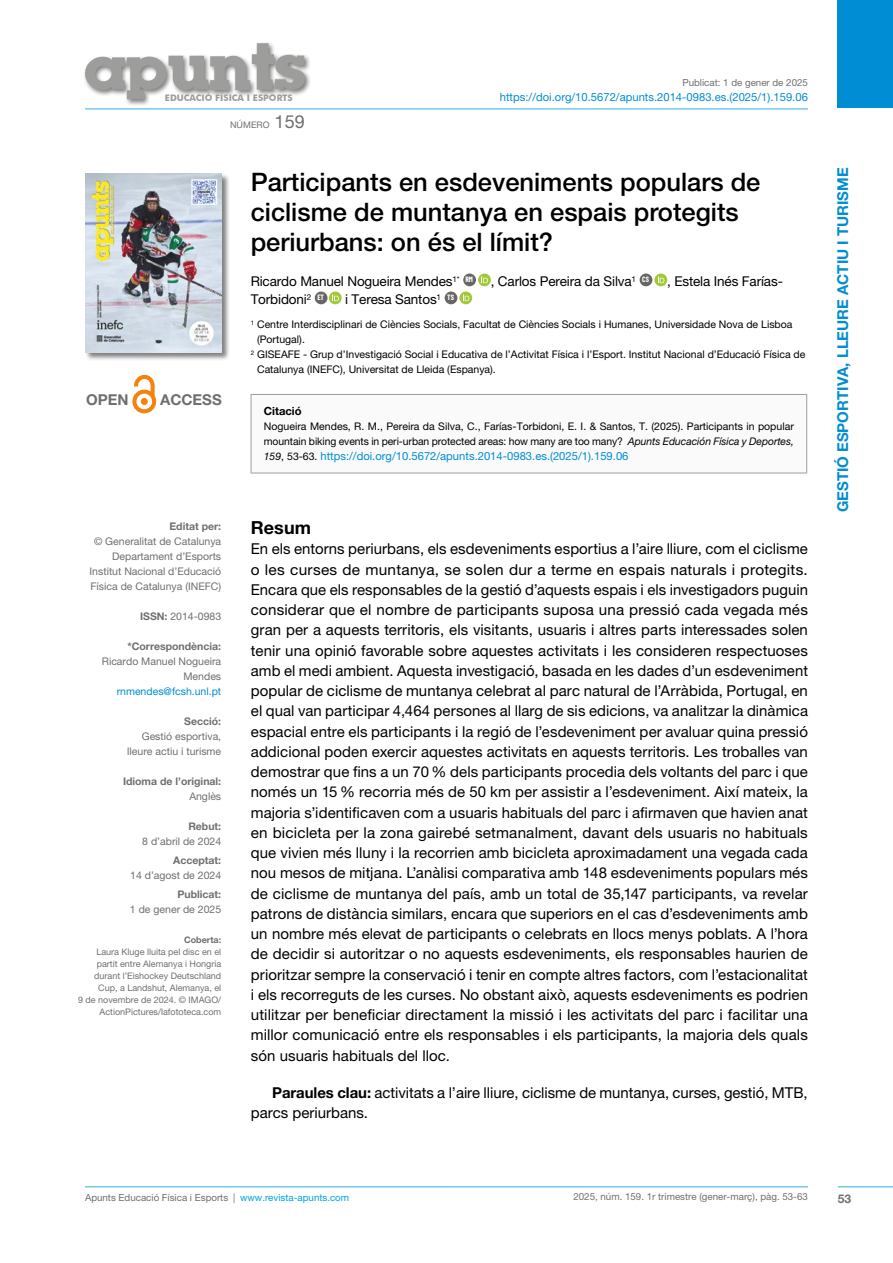
<style>
.page{position:relative;width:893px;height:1263px;background:#fff}
.page>*{position:absolute;margin:0;border:0;box-sizing:border-box;transform-origin:0 0}
.t1{font:500 25.5px/30px "Helvetica Neue LT Pro";color:#000}
.t2{font:700 18px "Helvetica Neue LT Pro";letter-spacing:.005em;color:#000}
.t3{font:15px/20.2px "Helvetica Neue LT Pro";color:#000;text-align:justify}
.t4{font:700 15px "Helvetica Neue LT Pro";color:#008dd4}
.t5{font:700 15px "Helvetica Neue LT Pro";color:#706f6f}
.t6{font:13.5px "Helvetica Neue LT Pro";letter-spacing:-.01em;color:#000}
.t7{font:700 12px "Helvetica Neue LT Pro";color:#706f6f}
.t8{font:11.25px "Helvetica Neue LT Pro";color:#008dd4}
.t9{font:700 11.25px "Helvetica Neue LT Pro";color:#000}
.t10{font:10.5px/15px "Helvetica Neue LT Pro";color:#000}
.t11{font:10.5px/15px "Helvetica Neue LT Pro";color:#706f6f;text-align:right}
.t12{font:700 10.5px "Helvetica Neue LT Pro";color:#706f6f}
.t13{font:10.5px "Helvetica Neue LT Pro";color:#008dd4}
.t14{font:9.75px "Helvetica Neue LT Pro";color:#706f6f}
.t15{font:9px/12px "Helvetica Neue LT Pro";color:#706f6f;text-align:right}
.t16{font:700 9px "Futura BT";color:#9d9d9c}
.t17{font:700 9px "Helvetica Neue LT Pro";color:#706f6f}
.s1{font-size:18px}
.s2{font-weight:700}
.s3{font-style:italic}
.s4{font-style:italic;font-size:10.5px;color:#000}
.s5{font-size:10.5px;color:#000}
.s6{color:#00a1de}
</style>
<div class="page">
<svg style="left:134px;top:392px;width:20px;height:19px"></svg>
<div style="left:132px;top:390px;width:24px;height:23px;border:4px solid #f58110;border-radius:50%"></div>
<div style="left:141px;top:398px;width:7px;height:7px;background:#f58110;border-radius:50%"></div>
<svg style="left:134px;top:374px;width:21px;height:21px"></svg>
<hr style="left:85px;top:109px;width:723px;height:1px;background:#32ace3">
<hr style="left:85px;top:1186px;width:723px;height:1px;background:#32ace3">
<hr style="left:838px;top:1186px;width:55px;height:1px;background:#32ace3">
<div style="left:838px;top:0;width:55px;height:108px;background:#008dd4"></div>
<div style="left:83px;top:41px;width:228px;height:65px;background:#000;opacity:.5"></div>
<svg style="left:85px;top:43px;width:220px;height:56px"></svg>
<div style="left:85px;top:173px;width:145px;height:188px;background:#000;opacity:.5"></div>
<img style="left:85px;top:173px;width:137px;height:179px">
<div style="left:463px;top:274px;width:13px;height:12px;background:#666;border-radius:50%"></div>
<svg style="left:478px;top:274px;width:13px;height:12px"></svg>
<svg style="left:481px;top:276px;width:7px;height:7px"></svg>
<div style="left:640px;top:274px;width:12px;height:12px;background:#666;border-radius:50%"></div>
<svg style="left:654px;top:274px;width:13px;height:12px"></svg>
<svg style="left:658px;top:276px;width:6px;height:7px"></svg>
<div style="left:315px;top:292px;width:12px;height:12px;background:#666;border-radius:50%"></div>
<svg style="left:329px;top:292px;width:13px;height:12px"></svg>
<svg style="left:332px;top:294px;width:7px;height:7px"></svg>
<div style="left:445px;top:292px;width:12px;height:12px;background:#666;border-radius:50%"></div>
<svg style="left:459px;top:292px;width:13px;height:12px"></svg>
<svg style="left:463px;top:294px;width:6px;height:7px"></svg>
<div style="left:251px;top:394px;width:556px;height:79px;background:#fafafa"></div>
<hr style="left:251px;top:394px;width:556px;height:1px;background:#9d9d9c">
<hr style="left:251px;top:395px;width:1px;height:78px;background:#9d9d9c">
<hr style="left:806px;top:395px;width:1px;height:78px;background:#9d9d9c">
<hr style="left:251px;top:473px;width:556px;height:1px;background:#9d9d9c">
<p class="t16" style="left:165px;top:93px;width:129px">EDUCACIÓ FÍSICA I ESPORTS</p>
<p class="t15" style="left:230px;top:119px;width:76px">NÚMERO <span class="s1">159</span></p>
<p class="t14" style="left:682px;top:77px;width:127px">Publicat: 1 de gener de 2025</p>
<p class="t8" style="left:500px;top:90px;width:310px">https://doi.org/10.5672/apunts.2014-0983.es.(2025/1).159.06</p>
<p class="t5" style="left:86px;top:391px;width:44px">OPEN</p>
<p class="t5" style="left:160px;top:391px;width:63px">ACCESS</p>
<p class="t12" style="left:170px;top:519px;width:53px">Editat per:</p>
<p class="t11" style="left:90px;top:533px;width:133px">© Generalitat de Catalunya<br>Departament d’Esports<br>Institut Nacional d’Educació<br>Física de Catalunya (INEFC)</p>
<p class="t11" style="left:140px;top:608px;width:83px"><span class="s2">ISSN:</span> 2014-0983</p>
<p class="t12" style="left:128px;top:639px;width:95px">*Correspondència:</p>
<p class="t11" style="left:102px;top:653px;width:121px">Ricardo Manuel Nogueira<br>Mendes</p>
<p class="t13" style="left:117px;top:685px;width:106px">rnmendes@fcsh.unl.pt</p>
<p class="t12" style="left:184px;top:714px;width:38px">Secció:</p>
<p class="t11" style="left:127px;top:728px;width:95px">Gestió esportiva, lleure actiu i turisme</p>
<p class="t12" style="left:123px;top:774px;width:100px">Idioma de l’original:</p>
<p class="t11" style="left:189px;top:788px;width:33px">Anglès</p>
<p class="t12" style="left:188px;top:819px;width:34px">Rebut:</p>
<p class="t11" style="left:142px;top:833px;width:80px">8 d’abril de 2024</p>
<p class="t12" style="left:173px;top:854px;width:50px">Acceptat:</p>
<p class="t11" style="left:130px;top:867px;width:93px">14 d’agost de 2024</p>
<p class="t12" style="left:177px;top:888px;width:45px">Publicat:</p>
<p class="t11" style="left:130px;top:902px;width:93px">1 de gener de 2025</p>
<p class="t17" style="left:184px;top:934px;width:39px">Coberta:</p>
<p class="t15" style="left:78px;top:946px;width:145px">Laura Kluge lluita pel disc en el partit entre Alemanya i Hongria durant l’Eishockey Deutschland<br>Cup, a Landshut, Alemanya, el<br>9 de novembre de 2024. © IMAGO/<br>ActionPictures/lafototeca.com</p>
<h1 class="t1" style="left:251px;top:167px;width:511px">Participants en esdeveniments populars de ciclisme de muntanya en espais protegits periurbans: on és el límit?</h1>
<p class="t6" style="left:251px;top:273px;width:224px">Ricardo Manuel Nogueira Mendes<sup>1*</sup> <sup>RM</sup></p>
<p class="t6" style="left:491px;top:273px;width:160px">, Carlos Pereira da Silva<sup>1</sup> <sup>CS</sup></p>
<p class="t6" style="left:667px;top:273px;width:117px">, Estela Inés Farías-</p>
<p class="t6" style="left:251px;top:291px;width:75px">Torbidoni<sup>2</sup> <sup>ET</sup></p>
<p class="t6" style="left:345px;top:291px;width:110px">i Teresa Santos<sup>1</sup> <sup>TS</sup></p>
<p class="t10" style="left:251px;top:316px;width:543px"><sup>1</sup> Centre Interdisciplinari de Ciències Socials, Facultat de Ciències Socials i Humanes, Universidade Nova de Lisboa</p>
<p class="t10" style="left:257px;top:331px;width:49px">(Portugal).</p>
<p class="t10" style="left:251px;top:346px;width:556px"><sup>2</sup> GISEAFE - Grup d’Investigació Social i Educativa de l’Activitat Física i l’Esport. Institut Nacional d’Educació Física de</p>
<p class="t10" style="left:257px;top:361px;width:240px">Catalunya (INEFC), Universitat de Lleida (Espanya).</p>
<p class="t9" style="left:264px;top:404px;width:39px">Citació</p>
<p class="t10" style="left:264px;top:419px;width:532px">Nogueira Mendes, R. M., Pereira da Silva, C., Farías-Torbidoni, E. I. &amp; Santos, T. (2025). Participants in popular mountain biking events in peri-urban protected areas: how many are too many? <span class="s3">Apunts Educación Física y Deportes,</span></p>
<p class="t8" style="left:264px;top:449px;width:366px"><span class="s4">159</span><span class="s5">, 53-63.</span> https://doi.org/10.5672/apunts.2014-0983.es.(2025/1).159.06</p>
<p class="t2" style="left:251px;top:516px;width:62px">Resum</p>
<p class="t3" style="left:251px;top:539px;width:559px">En els entorns periurbans, els esdeveniments esportius a l’aire lliure, com el ciclisme o les curses de muntanya, se solen dur a terme en espais naturals i protegits.<br>Encara que els responsables de la gestió d’aquests espais i els investigadors puguin considerar que el nombre de participants suposa una pressió cada vegada més gran per a aquests territoris, els visitants, usuaris i altres parts interessades solen tenir una opinió favorable sobre aquestes activitats i les consideren respectuoses amb el medi ambient. Aquesta investigació, basada en les dades d’un esdeveniment popular de ciclisme de muntanya celebrat al parc natural de l’Arràbida, Portugal, en el qual van participar 4,464 persones al llarg de sis edicions, va analitzar la dinàmica espacial entre els participants i la regió de l’esdeveniment per avaluar quina pressió addicional poden exercir aquestes activitats en aquests territoris. Les troballes van demostrar que fins a un 70 % dels participants procedia dels voltants del parc i que només un 15 % recorria més de 50 km per assistir a l’esdeveniment. Així mateix, la majoria s’identificaven com a usuaris habituals del parc i afirmaven que havien anat en bicicleta per la zona gairebé setmanalment, davant dels usuaris no habituals que vivien més lluny i la recorrien amb bicicleta aproximadament una vegada cada nou mesos de mitjana. L’anàlisi comparativa amb 148 esdeveniments populars més de ciclisme de muntanya del país, amb un total de 35,147 participants, va revelar patrons de distància similars, encara que superiors en el cas d’esdeveniments amb un nombre més elevat de participants o celebrats en llocs menys poblats. A l’hora de decidir si autoritzar o no aquests esdeveniments, els responsables haurien de prioritzar sempre la conservació i tenir en compte altres factors, com l’estacionalitat i els recorreguts de les curses. No obstant això, aquests esdeveniments es podrien utilitzar per beneficiar directament la missió i les activitats del parc i facilitar una millor comunicació entre els responsables i els participants, la majoria dels quals són usuaris habituals del lloc.</p>
<p class="t3" style="left:251px;top:1082px;width:558px;text-indent:21px"><span class="s2">Paraules clau:</span> activitats a l’aire lliure, ciclisme de muntanya, curses, gestió, MTB, parcs periurbans.</p>
<p class="t4" style="left:833px;top:512px;width:346px;rotate:-90deg">GESTIÓ ESPORTIVA, LLEURE ACTIU I TURISME</p>
<p class="t14" style="left:85px;top:1192px;width:266px">Apunts Educació Física i Esports | <span class="s6">www.revista-apunts.com</span></p>
<p class="t14" style="left:573px;top:1191px;width:236px">2025, núm. 159. 1r trimestre (gener-març), pàg. 53-63</p>
<p class="t7" style="left:838px;top:1191px;width:15px">53</p>
</div>
